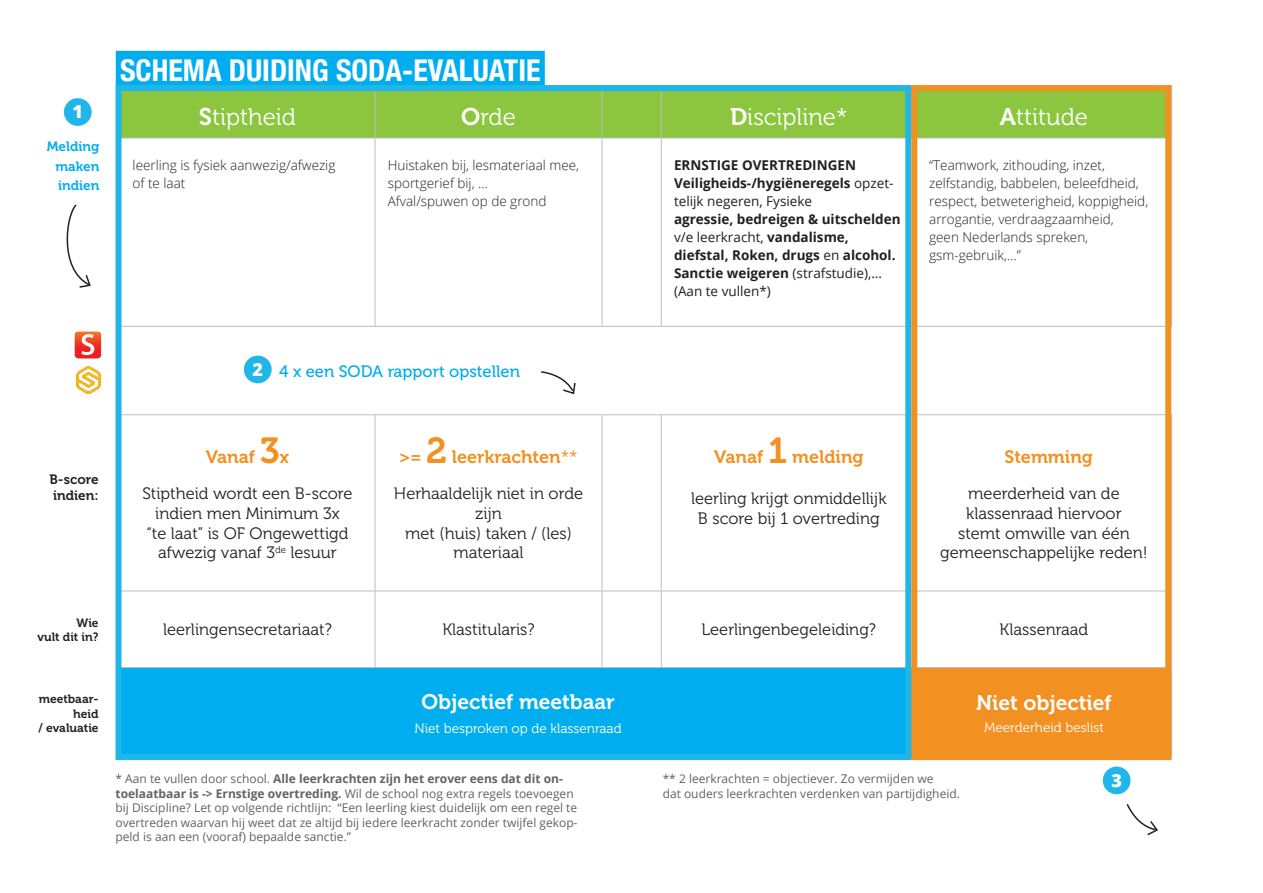
<style>
.page{position:relative;width:1263px;height:893px;background:#fff}
.page>*{position:absolute;margin:0;border:0;box-sizing:border-box;transform-origin:0 0}
.t1{font:700 condensed 30px "Helvetica Neue";color:#fff}
.t2{font:24px "Museo 300";color:#fff}
.t3{font:21px "Museo 700";color:#fff}
.t4{font:18px "Museo 700";color:#f29121}
.t5{font:800 18px "Open Sans";color:#fff}
.t6{font:16.5px/19.8px "Museo 300";color:#231f20;text-align:center}
.t7{font:16.5px "Museo 500";color:#00aeef}
.t8{font:300 13.5px/18px "Open Sans";color:#231f20}
.t9{font:700 13.5px/18px "Open Sans";color:#231f20}
.t10{font:13.5px "Museo 300";color:#fff}
.t11{font:13.5px/19.2px "Museo 700";color:#00aeef;text-align:justify}
.t12{font:13.5px/16.2px "Museo 700";color:#231f20}
.t13{font:12px/14.4px "Open Sans";color:#636366}
.t14{font:12px/14.4px "Museo 700";color:#231f20;text-align:right}
.s1{font-family:"Museo 700"}
.s2{font-weight:400}
.s3{font-size:36px}
.s4{font-family:"Museo 300"}
.s5{font-weight:700}
</style>
<div class="page">
<div style="left:123px;top:92px;width:1041px;height:46px;background:#8bc63e"></div>
<svg style="left:123px;top:139px;width:1041px;height:528px"></svg>
<div style="left:120px;top:667px;width:796px;height:92px;background:#00aeef"></div>
<div style="left:916px;top:667px;width:255px;height:92px;background:#f29121"></div>
<hr style="left:375px;top:86px;width:1px;height:52px;background:#bcbdc0">
<hr style="left:602px;top:86px;width:1px;height:52px;background:#bcbdc0">
<hr style="left:661px;top:86px;width:1px;height:52px;background:#bcbdc0">
<hr style="left:1171px;top:86px;width:1px;height:52px;background:#bcbdc0">
<hr style="left:120px;top:138px;width:255px;height:1px;background:#bcbdc0">
<hr style="left:375px;top:138px;width:227px;height:1px;background:#bcbdc0">
<hr style="left:375px;top:138px;width:1px;height:188px;background:#bcbdc0">
<hr style="left:602px;top:138px;width:59px;height:1px;background:#bcbdc0">
<hr style="left:602px;top:138px;width:1px;height:188px;background:#bcbdc0">
<hr style="left:661px;top:138px;width:255px;height:1px;background:#bcbdc0">
<hr style="left:661px;top:138px;width:1px;height:188px;background:#bcbdc0">
<hr style="left:916px;top:138px;width:256px;height:1px;background:#bcbdc0">
<hr style="left:1171px;top:138px;width:1px;height:188px;background:#bcbdc0">
<hr style="left:120px;top:326px;width:255px;height:1px;background:#bcbdc0">
<hr style="left:375px;top:326px;width:227px;height:1px;background:#bcbdc0">
<hr style="left:602px;top:326px;width:59px;height:1px;background:#bcbdc0">
<hr style="left:661px;top:326px;width:255px;height:1px;background:#bcbdc0">
<hr style="left:916px;top:326px;width:256px;height:1px;background:#bcbdc0">
<hr style="left:120px;top:414px;width:255px;height:1px;background:#bcbdc0">
<hr style="left:375px;top:414px;width:227px;height:1px;background:#bcbdc0">
<hr style="left:375px;top:415px;width:1px;height:176px;background:#bcbdc0">
<hr style="left:602px;top:414px;width:59px;height:1px;background:#bcbdc0">
<hr style="left:602px;top:415px;width:1px;height:176px;background:#bcbdc0">
<hr style="left:661px;top:414px;width:255px;height:1px;background:#bcbdc0">
<hr style="left:661px;top:415px;width:1px;height:176px;background:#bcbdc0">
<hr style="left:916px;top:414px;width:256px;height:1px;background:#bcbdc0">
<hr style="left:1171px;top:415px;width:1px;height:176px;background:#bcbdc0">
<hr style="left:120px;top:591px;width:255px;height:1px;background:#bcbdc0">
<hr style="left:375px;top:591px;width:227px;height:1px;background:#bcbdc0">
<hr style="left:375px;top:591px;width:1px;height:76px;background:#bcbdc0">
<hr style="left:602px;top:591px;width:59px;height:1px;background:#bcbdc0">
<hr style="left:602px;top:591px;width:1px;height:76px;background:#bcbdc0">
<hr style="left:661px;top:591px;width:255px;height:1px;background:#bcbdc0">
<hr style="left:661px;top:591px;width:1px;height:76px;background:#bcbdc0">
<hr style="left:916px;top:591px;width:256px;height:1px;background:#bcbdc0">
<hr style="left:1171px;top:591px;width:1px;height:76px;background:#bcbdc0">
<hr style="left:120px;top:667px;width:255px;height:1px;background:#bcbdc0">
<hr style="left:375px;top:667px;width:227px;height:1px;background:#bcbdc0">
<hr style="left:602px;top:667px;width:59px;height:1px;background:#bcbdc0">
<hr style="left:661px;top:667px;width:255px;height:1px;background:#bcbdc0">
<hr style="left:916px;top:667px;width:256px;height:1px;background:#bcbdc0">
<hr style="left:1171px;top:668px;width:1px;height:90px;background:#bcbdc0">
<hr style="left:916px;top:758px;width:256px;height:1px;background:#bcbdc0">
<img style="left:76px;top:366px;width:25px;height:27px">
<img style="left:74px;top:331px;width:28px;height:29px">
<svg style="left:66px;top:204px;width:25px;height:84px"></svg>
<svg style="left:1126px;top:804px;width:32px;height:32px"></svg>
<svg style="left:539px;top:370px;width:38px;height:25px"></svg>
<div style="left:116px;top:51px;width:429px;height:36px;background:#00aeef"></div>
<div style="left:116px;top:85px;width:795px;height:675px;border:6px solid #21b6ea"></div>
<div style="left:911px;top:85px;width:260px;height:675px;border:6px solid #f29121"></div>
<div style="left:1103px;top:767px;width:27px;height:27px;background:#21b6ea;border-radius:50%"></div>
<div style="left:244px;top:356px;width:28px;height:27px;background:#21b6ea;border-radius:50%"></div>
<div style="left:64px;top:98px;width:28px;height:28px;background:#21b6ea;border-radius:50%"></div>
<h3 class="t5" style="left:72px;top:98px;width:12px">1</h3>
<p class="t11" style="left:56px;top:137px;width:45px;text-indent:-9px">Melding maken indien</p>
<h1 class="t1" style="left:120px;top:45px;width:422px">SCHEMA DUIDING SODA-EVALUATIE</h1>
<h2 class="t2" style="left:199px;top:104px;width:99px"><span class="s1">S</span>tiptheid</h2>
<h2 class="t2" style="left:461px;top:104px;width:56px"><span class="s1">O</span>rde</h2>
<h2 class="t2" style="left:730px;top:104px;width:119px"><span class="s1">D</span>iscipline*</h2>
<h2 class="t2" style="left:1000px;top:104px;width:90px"><span class="s1">A</span>ttitude</h2>
<p class="t8" style="left:133px;top:155px;width:204px">leerling is fysiek aanwezig/afwezig of te laat</p>
<p class="t8" style="left:388px;top:155px;width:193px">Huistaken bij, lesmateriaal mee, sportgerief bij, …<br>Afval/spuwen op de grond</p>
<p class="t9" style="left:674px;top:155px;width:221px">ERNSTIGE OVERTREDINGEN<br>Veiligheids-/hygiëneregels <span class="s2">opzet&shy;telijk negeren, Fysieke</span></p>
<p class="t9" style="left:674px;top:209px;width:228px">agressie, bedreigen &amp; uitschelden <span class="s2">v/e leerkracht,</span> vandalisme, diefstal, Roken, drugs <span class="s2">en</span> alcohol.<br>Sanctie weigeren <span class="s2">(strafstudie),… (Aan te vullen*)</span></p>
<p class="t8" style="left:929px;top:155px;width:221px">“Teamwork, zithouding, inzet, zelfstandig, babbelen, beleefdheid, respect, betweterigheid, koppigheid, arrogantie, verdraagzaamheid,<br>geen Nederlands spreken, gsm-gebruik,…”</p>
<p class="t12" style="left:49px;top:471px;width:51px">B-score indien:</p>
<h3 class="t5" style="left:252px;top:356px;width:12px">2</h3>
<h3 class="t7" style="left:279px;top:362px;width:242px">4 x een SODA rapport opstellen</h3>
<h3 class="t4" style="left:206px;top:447px;width:85px">Vanaf <span class="s3">3</span>x</h3>
<h3 class="t6" style="left:142px;top:484px;width:212px">Stiptheid wordt een B-score indien men Minimum 3x<br>“te laat” is OF Ongewettigd afwezig vanaf 3<sup>de</sup> lesuur</h3>
<h3 class="t4" style="left:399px;top:447px;width:180px">&gt;= <span class="s3">2</span> leerkrachten<span class="s4">**</span></h3>
<h3 class="t6" style="left:394px;top:484px;width:191px">Herhaaldelijk niet in orde zijn<br>met (huis) taken / (les) materiaal</h3>
<h3 class="t4" style="left:714px;top:447px;width:151px">Vanaf <span class="s3">1</span> melding</h3>
<h3 class="t6" style="left:691px;top:489px;width:197px">leerling krijgt onmiddellijk<br>B score bij 1 overtreding</h3>
<h3 class="t4" style="left:1004px;top:447px;width:90px">Stemming</h3>
<h3 class="t6" style="left:940px;top:484px;width:209px">meerderheid van de klassenraad hiervoor<br>stemt omwille van één gemeenschappelijke reden!</h3>
<p class="t14" style="left:38px;top:615px;width:62px">Wie<br>vult dit in?</p>
<h3 class="t6" style="left:163px;top:620px;width:170px">leerlingensecretariaat?</h3>
<h3 class="t6" style="left:442px;top:620px;width:94px">Klastitularis?</h3>
<h3 class="t6" style="left:702px;top:620px;width:176px">Leerlingenbegeleiding?</h3>
<h3 class="t6" style="left:1000px;top:620px;width:90px">Klassenraad</h3>
<p class="t14" style="left:39px;top:692px;width:62px">meetbaar&shy;heid<br>/ evaluatie</p>
<h3 class="t3" style="left:421px;top:690px;width:195px">Objectief meetbaar</h3>
<p class="t10" style="left:415px;top:721px;width:209px">Niet besproken op de klassenraad</p>
<p class="t13" style="left:116px;top:771px;width:463px">* Aan te vullen door school. <span class="s5">Alle leerkrachten zijn het erover eens dat dit on&shy;toelaatbaar is -&gt; Ernstige overtreding.</span> Wil de school nog extra regels toevoegen bij Discipline? Let op volgende richtlijn: “Een leerling kiest duidelijk om een regel te overtreden waarvan hij weet dat ze altijd bij iedere leerkracht zonder twijfel gekop&shy;peld is aan een (vooraf) bepaalde sanctie.”</p>
<p class="t13" style="left:663px;top:771px;width:299px">** 2 leerkrachten = objectiever. Zo vermijden we<br>dat ouders leerkrachten verdenken van partijdigheid.</p>
<h3 class="t3" style="left:976px;top:691px;width:137px">Niet objectief</h3>
<p class="t10" style="left:984px;top:720px;width:121px">Meerderheid beslist</p>
<h3 class="t5" style="left:1111px;top:766px;width:12px">3</h3>
</div>
